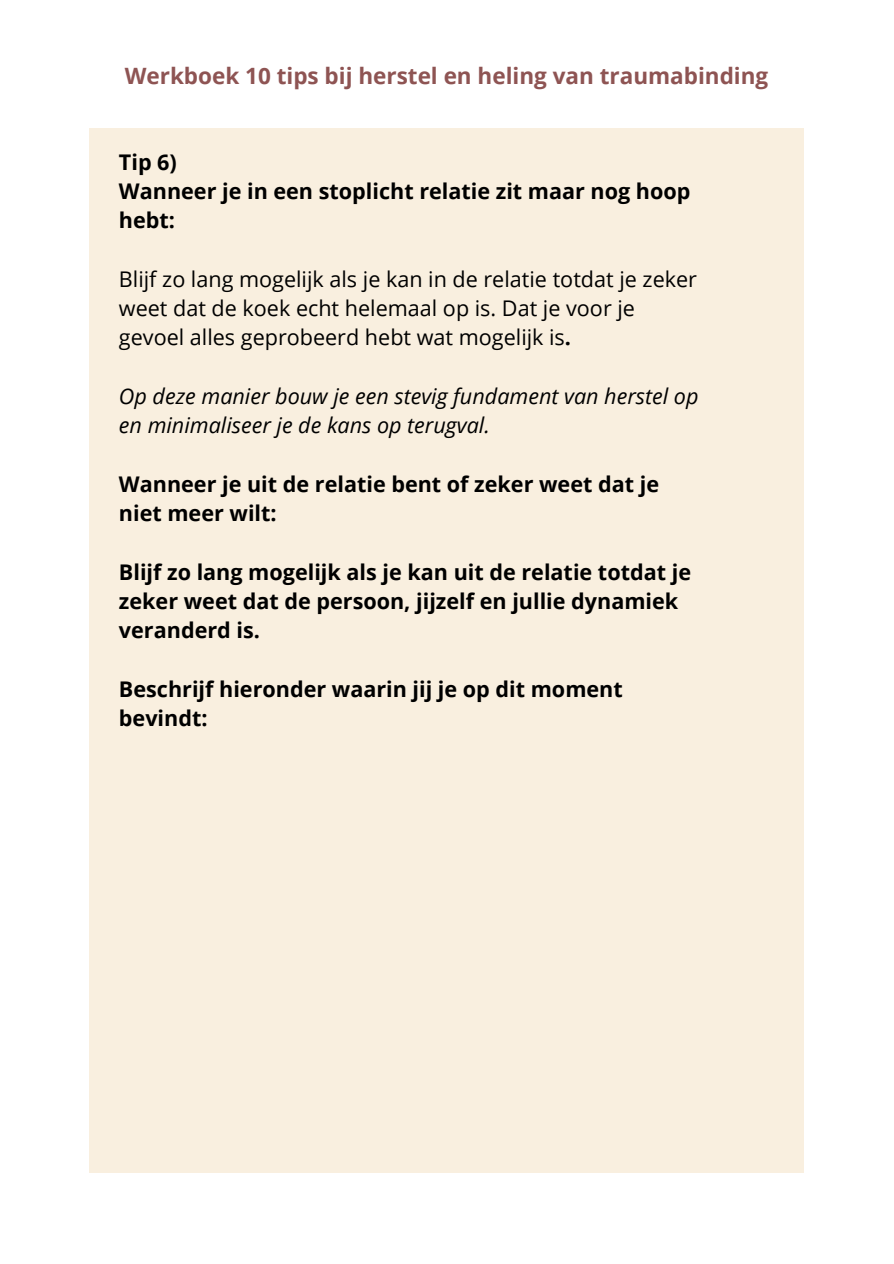
<style>
.page{position:relative;width:894px;height:1264px;background:#fff}
.page>*{position:absolute;margin:0;border:0;box-sizing:border-box;transform-origin:0 0}
.t1{font:700 22.5px "Open Sans";color:#8e5453}
.t2{font:700 21.6px/29.2px "Open Sans";color:#000}
.t3{font:21.6px/29.2px "Open Sans";color:#000}
.t4{font:italic 21.6px/29.2px "Open Sans";color:#000}
.s1{font-weight:700}
</style>
<div class="page">
<div style="left:89px;top:129px;width:715px;height:1043px;background:#f9efdf"></div>
<h1 class="t1" style="left:125px;top:60px;width:645px">Werkboek 10 tips bij herstel en heling van traumabinding</h1>
<h1 class="t2" style="left:119px;top:147px;width:573px">Tip 6)<br>Wanneer je in een stoplicht relatie zit maar nog hoop hebt:</h1>
<h1 class="t3" style="left:119px;top:264px;width:579px">Blijf zo lang mogelijk als je kan in de relatie totdat je zeker weet dat de koek echt helemaal op is. Dat je voor je gevoel alles geprobeerd hebt wat mogelijk is<span class="s1">.</span></h1>
<p class="t4" style="left:119px;top:381px;width:581px">Op deze manier bouw je een stevig fundament van herstel op en minimaliseer je de kans op terugval.</p>
<p class="t2" style="left:119px;top:468px;width:541px">Wanneer je uit de relatie bent of zeker weet dat je niet meer wilt:</p>
<h1 class="t2" style="left:119px;top:556px;width:573px">Blijf zo lang mogelijk als je kan uit de relatie totdat je zeker weet dat de persoon, jijzelf en jullie dynamiek veranderd is.</h1>
<h1 class="t2" style="left:119px;top:673px;width:505px">Beschrijf hieronder waarin jij je op dit moment bevindt:</h1>
</div>
